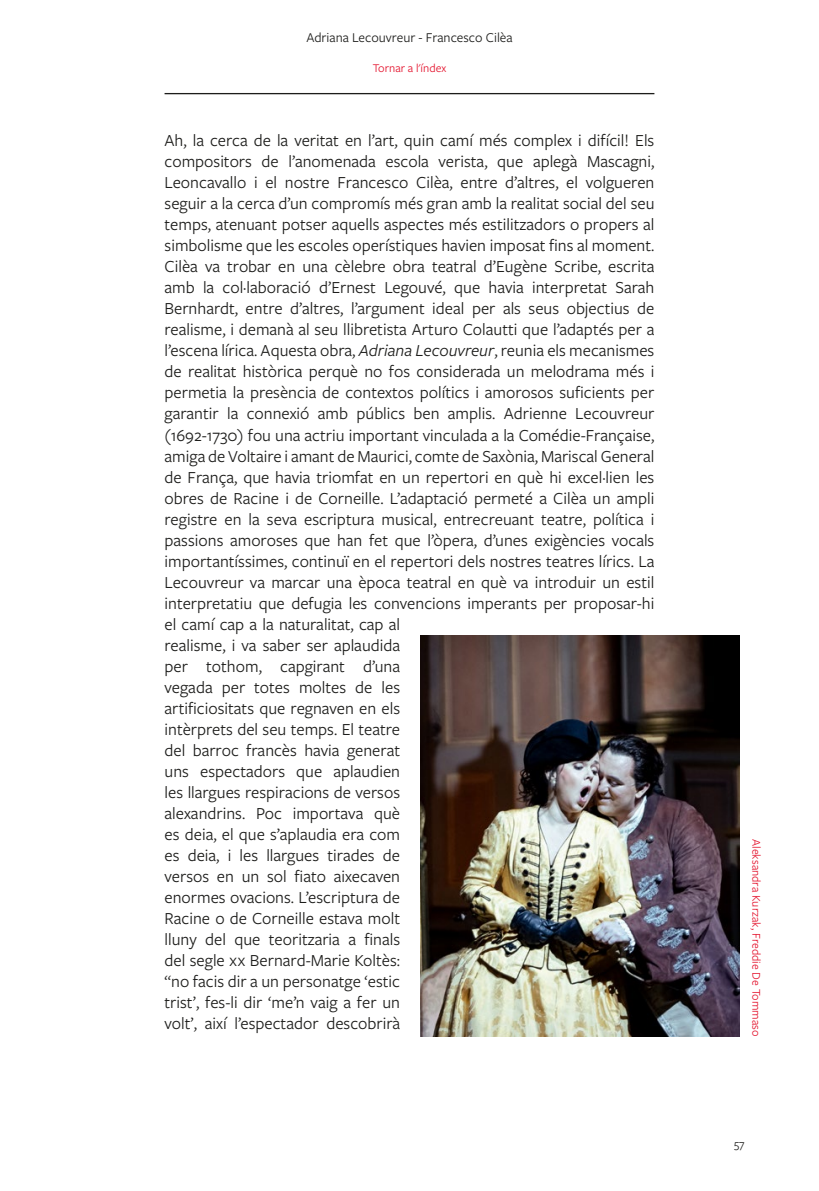
<style>
.page{position:relative;width:819px;height:1191px;background:#fff}
.page>*{position:absolute;margin:0;border:0;box-sizing:border-box;transform-origin:0 0}
.t1{font:17.5px/21px "Freight Sans Pro";color:#1d1d1b}
.t2{font:14px "Freight Sans Pro";color:#1d1d1b}
.t3{font:12.25px "Freight Sans Pro";color:#e4142e}
.t4{font:12.25px "Freight Sans Pro";color:#1d1d1b}
.s1{font-style:italic}
</style>
<div class="page">
<hr style="left:164px;top:93px;width:490px;height:1px;background:#1d1d1b">
<img style="left:420px;top:635px;width:319px;height:401px">
<p class="t2" style="left:306px;top:28px;width:208px">Adriana Lecouvreur - Francesco Cilèa</p>
<p class="t3" style="left:373px;top:60px;width:75px">Tornar a l'índex</p>
<p class="t1" style="left:164px;top:129px;width:491px">Ah, la cerca de la veritat en l’art, quin camí més complex i difícil! Els compositors de l’anomenada escola verista, que aplegà Mascagni, Leoncavallo i el nostre Francesco Cilèa, entre d’altres, el volgueren seguir a la cerca d’un compromís més gran amb la realitat social del seu temps, atenuant potser aquells aspectes més estilitzadors o propers al simbolisme que les escoles operístiques havien imposat fins al moment.<br>Cilèa va trobar en una cèlebre obra teatral d’Eugène Scribe, escrita amb la col·laboració d’Ernest Legouvé, que havia interpretat Sarah Bernhardt, entre d’altres, l’argument ideal per als seus objectius de realisme, i demanà al seu llibretista Arturo Colautti que l’adaptés per a l’escena lírica. Aquesta obra, <span class="s1">Adriana Lecouvreur</span>, reunia els mecanismes de realitat històrica perquè no fos considerada un melodrama més i permetia la presència de contextos polítics i amorosos suficients per garantir la connexió amb públics ben amplis. Adrienne Lecouvreur (1692-1730) fou una actriu important vinculada a la Comédie-Française, amiga de Voltaire i amant de Maurici, comte de Saxònia, Mariscal General de França, que havia triomfat en un repertori en què hi excel·lien les obres de Racine i de Corneille. L’adaptació permeté a Cilèa un ampli registre en la seva escriptura musical, entrecreuant teatre, política i passions amoroses que han fet que l’òpera, d’unes exigències vocals importantíssimes, continuï en el repertori dels nostres teatres lírics. La Lecouvreur va marcar una època teatral en què va introduir un estil interpretatiu que defugia les convencions imperants per proposar-hi el camí cap a la naturalitat, cap al<br>realisme, i va saber ser aplaudida<br>per tothom, capgirant d’una<br>vegada per totes moltes de les<br>artificiositats que regnaven en els<br>intèrprets del seu temps. El teatre<br>del barroc francès havia generat<br>uns espectadors que aplaudien<br>les llargues respiracions de versos<br>alexandrins. Poc importava què<br>es deia, el que s’aplaudia era com<br>es deia, i les llargues tirades de<br>versos en un sol fiato aixecaven<br>enormes ovacions. L’escriptura de<br>Racine o de Corneille estava molt<br>lluny del que teoritzaria a finals<br>del segle xx Bernard-Marie Koltès:<br>“no facis dir a un personatge ‘estic<br>trist’, fes-li dir ‘me’n vaig a fer un<br>volt’, així l’espectador descobrirà</p>
<p class="t3" style="left:764px;top:839px;width:198px;rotate:90deg">Aleksandra Kurzak, Freddie De Tommaso</p>
<p class="t4" style="left:734px;top:1135px;width:12px">57</p>
</div>
